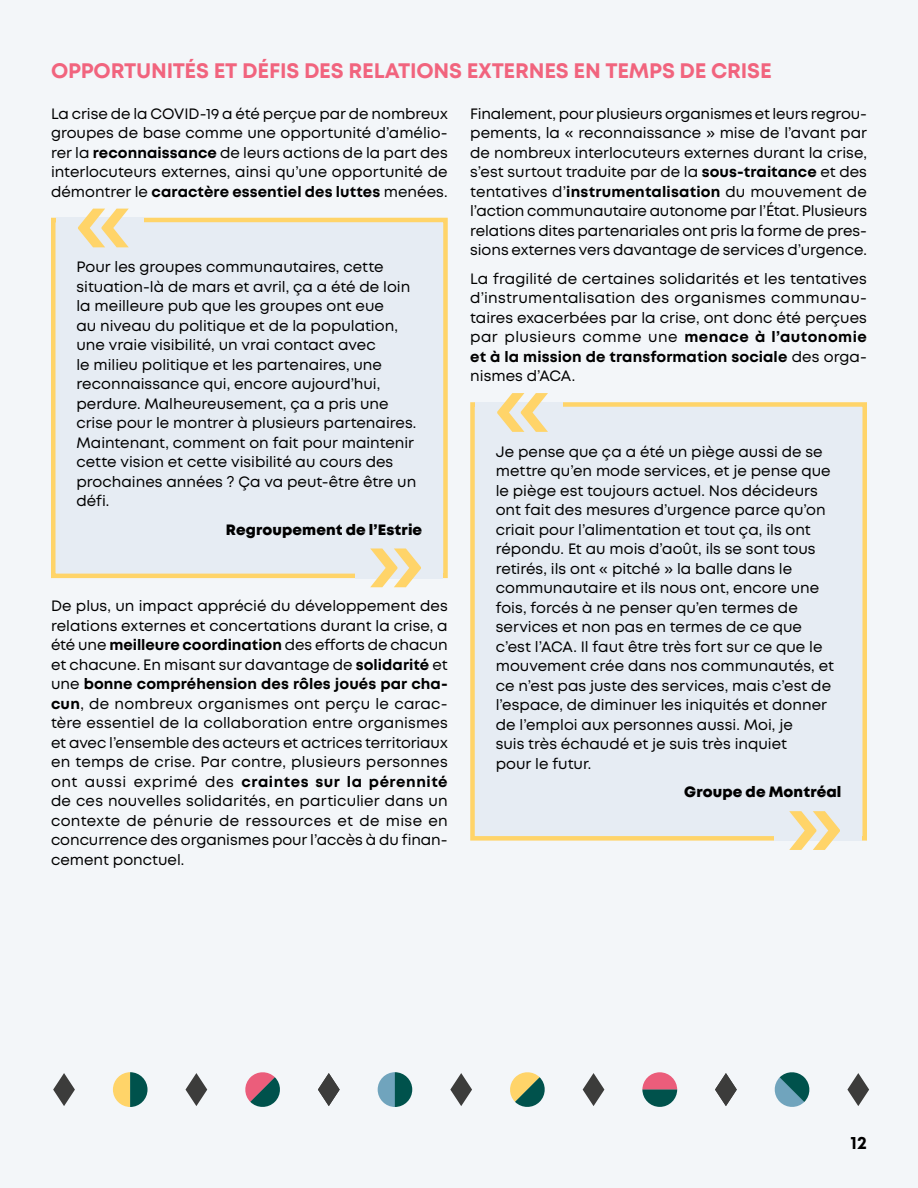
<style>
.page{position:relative;width:918px;height:1188px;background:#f3f6f9}
.page>*{position:absolute;margin:0;border:0;box-sizing:border-box;transform-origin:0 0}
.t1{font:700 21px "Mont";letter-spacing:-.01em;color:#f1647e}
.t2{font:700 18px "Mont";color:#000}
.t3{font:15px/19.5px "Mont";color:#000;text-align:justify}
.t4{font:800 15px "Mont";letter-spacing:.005em;color:#000}
.s1{font-weight:700}
</style>
<div class="page">
<div style="left:53px;top:220px;width:393px;height:356px;background:#e6ecf3"></div>
<div style="left:51px;top:218px;width:397px;height:360px;border:4px solid #ffd469"></div>
<div style="left:56px;top:218px;width:88px;height:7px;background:#e6ecf3"></div>
<svg style="left:78px;top:209px;width:51px;height:38px"></svg>
<div style="left:472px;top:404px;width:393px;height:434px;background:#e6ecf3"></div>
<div style="left:470px;top:402px;width:397px;height:439px;border:4px solid #ffd469"></div>
<div style="left:475px;top:402px;width:88px;height:7px;background:#e6ecf3"></div>
<svg style="left:497px;top:393px;width:51px;height:39px"></svg>
<div style="left:355px;top:571px;width:88px;height:7px;background:#e6ecf3"></div>
<svg style="left:370px;top:548px;width:51px;height:39px"></svg>
<div style="left:774px;top:834px;width:88px;height:7px;background:#e6ecf3"></div>
<svg style="left:789px;top:811px;width:51px;height:39px"></svg>
<svg style="left:53px;top:1073px;width:22px;height:33px"></svg>
<svg style="left:186px;top:1073px;width:21px;height:33px"></svg>
<svg style="left:113px;top:1072px;width:35px;height:35px"></svg>
<svg style="left:244px;top:1071px;width:38px;height:38px"></svg>
<svg style="left:318px;top:1073px;width:22px;height:33px"></svg>
<svg style="left:378px;top:1072px;width:34px;height:35px"></svg>
<svg style="left:450px;top:1073px;width:22px;height:33px"></svg>
<svg style="left:583px;top:1073px;width:21px;height:33px"></svg>
<svg style="left:508px;top:1071px;width:38px;height:38px"></svg>
<svg style="left:642px;top:1072px;width:35px;height:35px"></svg>
<svg style="left:715px;top:1073px;width:22px;height:33px"></svg>
<svg style="left:773px;top:1071px;width:38px;height:38px"></svg>
<svg style="left:847px;top:1073px;width:22px;height:33px"></svg>
<h1 class="t1" style="left:51px;top:57px;width:722px">OPPORTUNITÉS ET DÉFIS DES RELATIONS EXTERNES EN TEMPS DE CRISE</h1>
<p class="t3" style="left:51px;top:104px;width:398px">La crise de la COVID-19 a été perçue par de nombreux groupes de base comme une opportunité d’amélio&shy;rer la <span class="s1">reconnaissance</span> de leurs actions de la part des interlocuteurs externes, ainsi qu’une opportunité de démontrer le <span class="s1">caractère essentiel des luttes</span> menées.</p>
<p class="t3" style="left:470px;top:104px;width:398px">Finalement, pour plusieurs organismes et leurs regrou&shy;pements, la « reconnaissance » mise de l’avant par de nombreux interlocuteurs externes durant la crise, s’est surtout traduite par de la <span class="s1">sous-traitance</span> et des tentatives d’<span class="s1">instrumentalisation</span> du mouvement de l’action communautaire autonome par l’État. Plusieurs relations dites partenariales ont pris la forme de pres&shy;sions externes vers davantage de services d’urgence.</p>
<p class="t3" style="left:470px;top:269px;width:398px">La fragilité de certaines solidarités et les tentatives d’instrumentalisation des organismes communau&shy;taires exacerbées par la crise, ont donc été perçues par plusieurs comme une <span class="s1">menace à l’autonomie et à la mission de transformation sociale</span> des orga&shy;nismes d’ACA.</p>
<p class="t3" style="left:76px;top:257px;width:341px;text-align:left">Pour les groupes communautaires, cette situation-là de mars et avril, ça a été de loin la meilleure pub que les groupes ont eue<br>au niveau du politique et de la population, une vraie visibilité, un vrai contact avec<br>le milieu politique et les partenaires, une reconnaissance qui, encore aujourd’hui, perdure. Malheureusement, ça a pris une crise pour le montrer à plusieurs partenaires.<br>Maintenant, comment on fait pour maintenir cette vision et cette visibilité au cours des prochaines années ? Ça va peut-être être un défi.</p>
<p class="t4" style="left:226px;top:520px;width:198px">Regroupement de l’Estrie</p>
<p class="t3" style="left:496px;top:442px;width:340px;text-align:left">Je pense que ça a été un piège aussi de se mettre qu’en mode services, et je pense que le piège est toujours actuel. Nos décideurs ont fait des mesures d’urgence parce qu’on criait pour l’alimentation et tout ça, ils ont répondu. Et au mois d’août, ils se sont tous retirés, ils ont « pitché » la balle dans le communautaire et ils nous ont, encore une fois, forcés à ne penser qu’en termes de services et non pas en termes de ce que c’est l’ACA. Il faut être très fort sur ce que le mouvement crée dans nos communautés, et ce n’est pas juste des services, mais c’est de l’espace, de diminuer les iniquités et donner de l’emploi aux personnes aussi. Moi, je<br>suis très échaudé et je suis très inquiet<br>pour le futur.</p>
<p class="t4" style="left:684px;top:782px;width:159px">Groupe de Montréal</p>
<p class="t3" style="left:51px;top:596px;width:398px">De plus, un impact apprécié du développement des relations externes et concertations durant la crise, a été une <span class="s1">meilleure coordination</span> des efforts de chacun et chacune. En misant sur davantage de <span class="s1">solidarité</span> et une <span class="s1">bonne compréhension des rôles joués par cha&shy;cun</span>, de nombreux organismes ont perçu le carac&shy;tère essentiel de la collaboration entre organismes et avec l’ensemble des acteurs et actrices territoriaux en temps de crise. Par contre, plusieurs personnes ont aussi exprimé des <span class="s1">craintes sur la pérennité </span>de ces nouvelles solidarités, en particulier dans un contexte de pénurie de ressources et de mise en concurrence des organismes pour l’accès à du finan&shy;cement ponctuel.</p>
<p class="t2" style="left:851px;top:1131px;width:18px">12</p>
</div>
